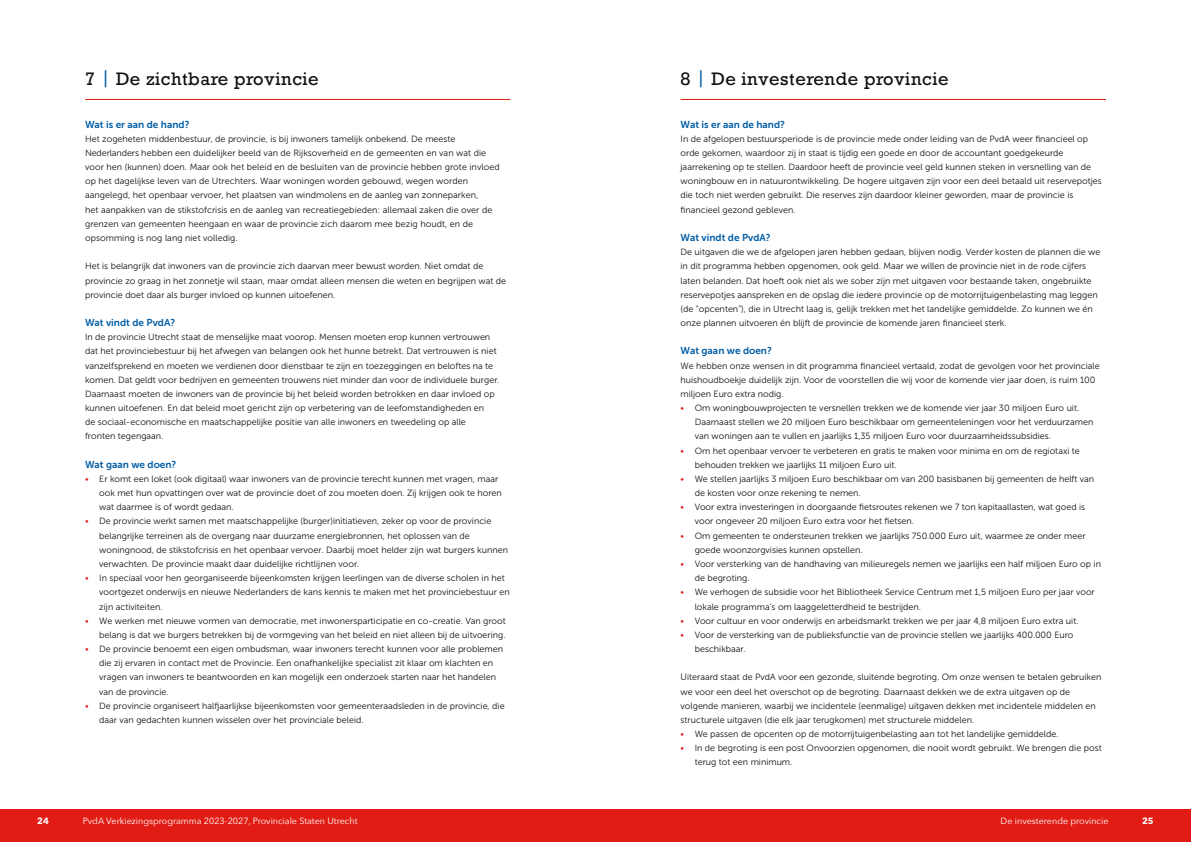
<style>
.page{position:relative;width:1191px;height:842px;background:#fff}
.page>*{position:absolute;margin:0;border:0;box-sizing:border-box;transform-origin:0 0}
.heading{font:17px "Rockwell";letter-spacing:.03em;color:#11110f}
.tussenkopjes{font:10px "Museo Sans 700";color:#005da6}
.bodytekst{font:9px/14.2px "Museo Sans 300";color:#11110f}
.subheading{font:9px "Avenir Next";color:#fff}
.t1{font:700 9px "Avenir Next";color:#fff}
.s1{color:#005da6}
.s2{color:#e11c15}
</style>
<div class="page">
<div style="left:0;top:809px;width:595px;height:33px;background:#e11c15"></div>
<div style="left:595px;top:809px;width:596px;height:33px;background:#e11c15"></div>
<hr style="left:85px;top:99px;width:425px;height:1px;background:#e11c15">
<hr style="left:680px;top:99px;width:426px;height:1px;background:#e11c15">
<p class="heading" style="left:85px;top:68px;width:235px">7 <span class="s1">|</span> De zichtbare provincie</p>
<p class="tussenkopjes" style="left:85px;top:119px;width:106px">Wat is er aan de hand?</p>
<p class="bodytekst" style="left:85px;top:132px;width:402px">Het zogeheten middenbestuur, de provincie, is bij inwoners tamelijk onbekend. De meeste<br>Nederlanders hebben een duidelijker beeld van de Rijksoverheid en de gemeenten en van wat die</p>
<p class="bodytekst" style="left:85px;top:160px;width:416px">voor hen (kunnen) doen. Maar ook het beleid en de besluiten van de provincie hebben grote invloed op het dagelijkse leven van de Utrechters. Waar woningen worden gebouwd, wegen worden aangelegd, het openbaar vervoer, het plaatsen van windmolens en de aanleg van zonneparken,</p>
<p class="bodytekst" style="left:85px;top:202px;width:409px">het aanpakken van de stikstofcrisis en de aanleg van recreatiegebieden: allemaal zaken die over de grenzen van gemeenten heengaan en waar de provincie zich daarom mee bezig houdt, en de opsomming is nog lang niet volledig.</p>
<p class="bodytekst" style="left:85px;top:259px;width:422px">Het is belangrijk dat inwoners van de provincie zich daarvan meer bewust worden. Niet omdat de provincie zo graag in het zonnetje wil staan, maar omdat alleen mensen die weten en begrijpen wat de provincie doet daar als burger invloed op kunnen uitoefenen.</p>
<p class="tussenkopjes" style="left:85px;top:317px;width:92px">Wat vindt de PvdA?</p>
<p class="bodytekst" style="left:85px;top:330px;width:407px">In de provincie Utrecht staat de menselijke maat voorop. Mensen moeten erop kunnen vertrouwen</p>
<p class="bodytekst" style="left:85px;top:344px;width:416px">dat het provinciebestuur bij het afwegen van belangen ook het hunne betrekt. Dat vertrouwen is niet vanzelfsprekend en moeten we verdienen door dienstbaar te zijn en toezeggingen en beloftes na te komen. Dat geldt voor bedrijven en gemeenten trouwens niet minder dan voor de individuele burger.</p>
<p class="bodytekst" style="left:85px;top:387px;width:411px">Daarnaast moeten de inwoners van de provincie bij het beleid worden betrokken en daar invloed op kunnen uitoefenen. En dat beleid moet gericht zijn op verbetering van de leefomstandigheden en</p>
<p class="bodytekst" style="left:85px;top:415px;width:382px">de sociaal-economische en maatschappelijke positie van alle inwoners en tweedeling op alle</p>
<p class="bodytekst" style="left:85px;top:429px;width:80px">fronten tegengaan.</p>
<p class="tussenkopjes" style="left:85px;top:459px;width:93px">Wat gaan we doen?</p>
<p class="bodytekst" style="left:99px;top:472px;width:404px;text-indent:-14px"><span class="s2">•</span> Er komt een loket (ook digitaal) waar inwoners van de provincie terecht kunnen met vragen, maar ook met hun opvattingen over wat de provincie doet of zou moeten doen. Zij krijgen ook te horen wat daarmee is of wordt gedaan.</p>
<p class="bodytekst" style="left:99px;top:514px;width:410px;text-indent:-14px"><span class="s2">•</span> De provincie werkt samen met maatschappelijke (burger)initiatieven, zeker op voor de provincie belangrijke terreinen als de overgang naar duurzame energiebronnen, het oplossen van de woningnood, de stikstofcrisis en het openbaar vervoer. Daarbij moet helder zijn wat burgers kunnen verwachten. De provincie maakt daar duidelijke richtlijnen voor.</p>
<p class="bodytekst" style="left:99px;top:571px;width:412px;text-indent:-14px"><span class="s2">•</span> In speciaal voor hen georganiseerde bijeenkomsten krijgen leerlingen van de diverse scholen in het voortgezet onderwijs en nieuwe Nederlanders de kans kennis te maken met het provinciebestuur en zijn activiteiten.</p>
<p class="bodytekst" style="left:85px;top:613px;width:422px;text-align:right"><span class="s2">•</span> We werken met nieuwe vormen van democratie, met inwonersparticipatie en co-creatie. Van groot belang is dat we burgers betrekken bij de vormgeving van het beleid en niet alleen bij de uitvoering.</p>
<p class="bodytekst" style="left:99px;top:642px;width:405px;text-indent:-14px"><span class="s2">•</span> De provincie benoemt een eigen ombudsman, waar inwoners terecht kunnen voor alle problemen die zij ervaren in contact met de Provincie. Een onafhankelijke specialist zit klaar om klachten en vragen van inwoners te beantwoorden en kan mogelijk een onderzoek starten naar het handelen van de provincie.</p>
<p class="bodytekst" style="left:99px;top:699px;width:407px;text-indent:-14px"><span class="s2">•</span> De provincie organiseert halfjaarlijkse bijeenkomsten voor gemeenteraadsleden in de provincie, die daar van gedachten kunnen wisselen over het provinciale beleid.</p>
<p class="heading" style="left:680px;top:68px;width:269px">8 <span class="s1">|</span> De investerende provincie</p>
<p class="tussenkopjes" style="left:680px;top:119px;width:106px">Wat is er aan de hand?</p>
<p class="bodytekst" style="left:680px;top:132px;width:423px">In de afgelopen bestuursperiode is de provincie mede onder leiding van de PvdA weer financieel op orde gekomen, waardoor zij in staat is tijdig een goede en door de accountant goedgekeurde jaarrekening op te stellen. Daardoor heeft de provincie veel geld kunnen steken in versnelling van de woningbouw en in natuurontwikkeling. De hogere uitgaven zijn voor een deel betaald uit reservepotjes die toch niet werden gebruikt. Die reserves zijn daardoor kleiner geworden, maar de provincie is financieel gezond gebleven.</p>
<p class="tussenkopjes" style="left:680px;top:232px;width:92px">Wat vindt de PvdA?</p>
<p class="bodytekst" style="left:680px;top:245px;width:421px">De uitgaven die we de afgelopen jaren hebben gedaan, blijven nodig. Verder kosten de plannen die we in dit programma hebben opgenomen, ook geld. Maar we willen de provincie niet in de rode cijfers laten belanden. Dat hoeft ook niet als we sober zijn met uitgaven voor bestaande taken, ongebruikte reservepotjes aanspreken en de opslag die iedere provincie op de motorrijtuigenbelasting mag leggen (de “opcenten”), die in Utrecht laag is, gelijk trekken met het landelijke gemiddelde. Zo kunnen we én onze plannen uitvoeren én blijft de provincie de komende jaren financieel sterk.</p>
<p class="tussenkopjes" style="left:680px;top:345px;width:93px">Wat gaan we doen?</p>
<p class="bodytekst" style="left:680px;top:358px;width:421px">We hebben onze wensen in dit programma financieel vertaald, zodat de gevolgen voor het provinciale huishoudboekje duidelijk zijn. Voor de voorstellen die wij voor de komende vier jaar doen, is ruim 100 miljoen Euro extra nodig.</p>
<p class="bodytekst" style="left:694px;top:401px;width:400px;text-indent:-14px"><span class="s2">•</span> Om woningbouwprojecten te versnellen trekken we de komende vier jaar 30 miljoen Euro uit.<br>Daarnaast stellen we 20 miljoen Euro beschikbaar om gemeenteleningen voor het verduurzamen van woningen aan te vullen en jaarlijks 1,35 miljoen Euro voor duurzaamheidssubsidies.</p>
<p class="bodytekst" style="left:694px;top:443px;width:387px;text-indent:-14px"><span class="s2">•</span> Om het openbaar vervoer te verbeteren en gratis te maken voor minima en om de regiotaxi te behouden trekken we jaarlijks 11 miljoen Euro uit.</p>
<p class="bodytekst" style="left:694px;top:472px;width:401px;text-indent:-14px"><span class="s2">•</span> We stellen jaarlijks 3 miljoen Euro beschikbaar om van 200 basisbanen bij gemeenten de helft van de kosten voor onze rekening te nemen.</p>
<p class="bodytekst" style="left:694px;top:500px;width:392px;text-indent:-14px"><span class="s2">•</span> Voor extra investeringen in doorgaande fietsroutes rekenen we 7 ton kapitaallasten, wat goed is voor ongeveer 20 miljoen Euro extra voor het fietsen.</p>
<p class="bodytekst" style="left:694px;top:528px;width:392px;text-indent:-14px"><span class="s2">•</span> Om gemeenten te ondersteunen trekken we jaarlijks 750.000 Euro uit, waarmee ze onder meer goede woonzorgvisies kunnen opstellen.</p>
<p class="bodytekst" style="left:694px;top:557px;width:408px;text-indent:-14px"><span class="s2">•</span> Voor versterking van de handhaving van milieuregels nemen we jaarlijks een half miljoen Euro op in de begroting.</p>
<p class="bodytekst" style="left:694px;top:585px;width:401px;text-indent:-14px"><span class="s2">•</span> We verhogen de subsidie voor het Bibliotheek Service Centrum met 1,5 miljoen Euro per jaar voor lokale programma’s om laaggeletterdheid te bestrijden.</p>
<p class="bodytekst" style="left:680px;top:613px;width:399px"><span class="s2">•</span> Voor cultuur en voor onderwijs en arbeidsmarkt trekken we per jaar 4,8 miljoen Euro extra uit.</p>
<p class="bodytekst" style="left:694px;top:628px;width:380px;text-indent:-14px"><span class="s2">•</span> Voor de versterking van de publieksfunctie van de provincie stellen we jaarlijks 400.000 Euro beschikbaar.</p>
<p class="bodytekst" style="left:680px;top:670px;width:422px">Uiteraard staat de PvdA voor een gezonde, sluitende begroting. Om onze wensen te betalen gebruiken we voor een deel het overschot op de begroting. Daarnaast dekken we de extra uitgaven op de volgende manieren, waarbij we incidentele (eenmalige) uitgaven dekken met incidentele middelen en structurele uitgaven (die elk jaar terugkomen) met structurele middelen.</p>
<p class="bodytekst" style="left:680px;top:727px;width:379px"><span class="s2">•</span> We passen de opcenten op de motorrijtuigenbelasting aan tot het landelijke gemiddelde.</p>
<p class="bodytekst" style="left:694px;top:741px;width:408px;text-indent:-14px"><span class="s2">•</span> In de begroting is een post Onvoorzien opgenomen, die nooit wordt gebruikt. We brengen die post terug tot een minimum.</p>
<p class="subheading" style="left:1000px;top:813px;width:109px">De investerende provincie</p>
<p class="t1" style="left:37px;top:813px;width:13px">24</p>
<p class="subheading" style="left:83px;top:813px;width:276px">PvdA Verkiezingsprogramma 2023-2027, Provinciale Staten Utrecht</p>
<p class="t1" style="left:1142px;top:813px;width:13px">25</p>
</div>
